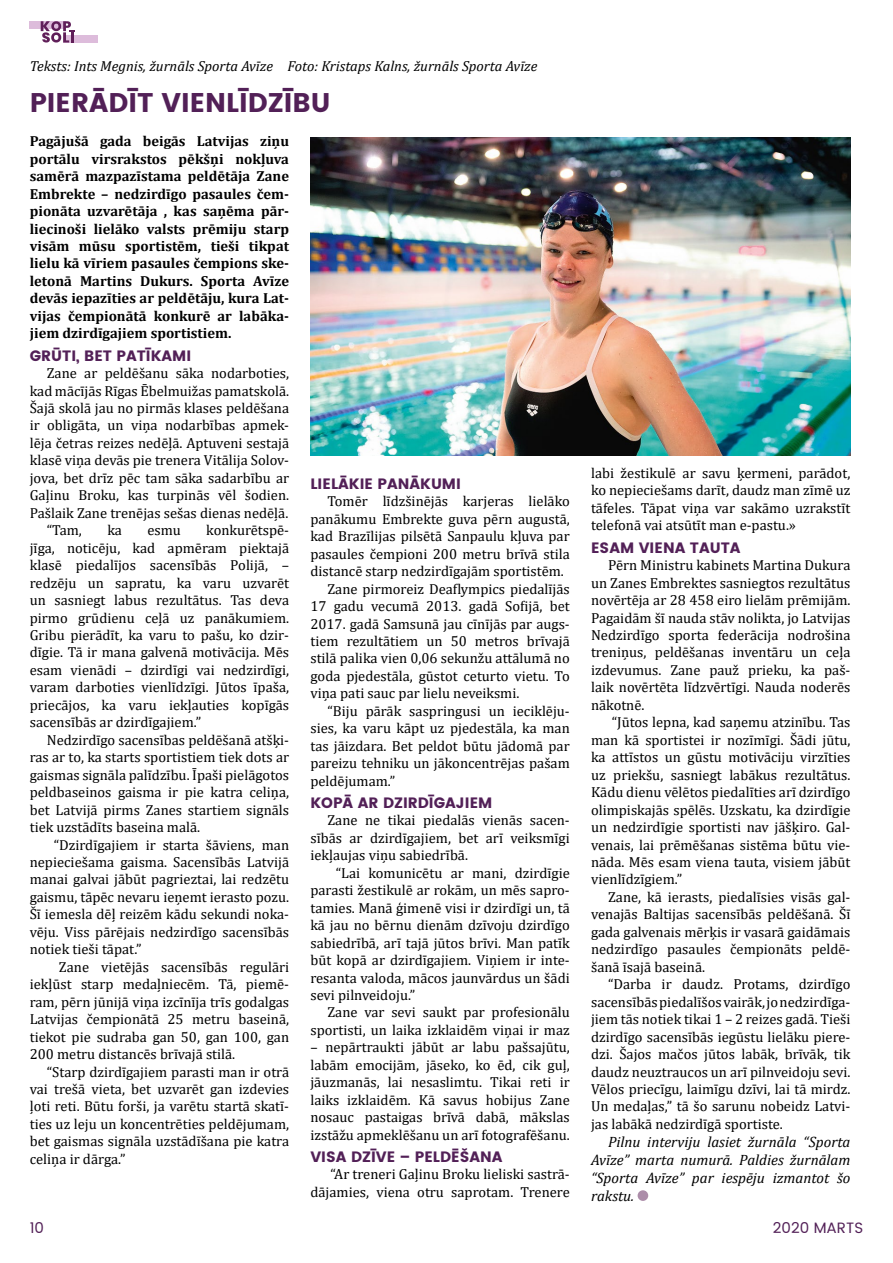
<style>
.page{position:relative;width:893px;height:1263px;background:#fff}
.page>*{position:absolute;margin:0;border:0;box-sizing:border-box;transform-origin:0 0}
.t1{font:700 27px "Poppins";color:#522057}
.t2{font:italic 15px/18px "Cambria";color:#000;text-align:justify}
.t3{font:700 15px "Poppins";color:#522057}
.t4{font:15px "Poppins";color:#522057}
.t5{font:14.55px/17.4px "Cambria";color:#000;text-align:justify}
.t6{font:700 14.55px/17.4px "Cambria";color:#000;text-align:justify}
.t7{font:italic 14.55px "Cambria";color:#000}
</style>
<div class="page">
<div style="left:638px;top:1190px;width:10px;height:11px;background:#ac8da9;border-radius:50%"></div>
<img style="left:310px;top:138px;width:540px;height:318px">
<div style="left:30px;top:21px;width:36px;height:8px;background:#ddbcdb"></div>
<div style="left:63px;top:35px;width:35px;height:8px;background:#ddbcdb"></div>
<svg style="left:41px;top:21px;width:34px;height:22px"></svg>
<p class="t7" style="left:30px;top:56px;width:509px">Teksts: Ints Megnis, žurnāls Sporta Avīze Foto: Kristaps Kalns, žurnāls Sporta Avīze</p>
<h1 class="t1" style="left:30px;top:87px;width:302px">PIERĀDĪT VIENLĪDZĪBU</h1>
<p class="t6" style="left:30px;top:132px;width:261px">Pagājušā gada beigās Latvijas ziņu portālu virsrakstos pēkšņi nokļuva samērā mazpazīstama peldētāja Zane Embrekte – nedzirdīgo pasaules čem&shy;pionāta uzvarētāja , kas saņēma pār&shy;liecinoši lielāko valsts prēmiju starp visām mūsu sportistēm, tieši tikpat lielu kā vīriem pasaules čempions ske&shy;letonā Martins Dukurs. Sporta Avīze devās iepazīties ar peldētāju, kura Lat&shy;vijas čempionātā konkurē ar labāka&shy;jiem dzirdīgajiem sportistiem.</p>
<p class="t3" style="left:30px;top:347px;width:163px">GRŪTI, BET PATĪKAMI</p>
<p class="t5" style="left:47px;top:364px;width:244px">Zane ar peldēšanu sāka nodarboties,</p>
<p class="t5" style="left:30px;top:382px;width:261px">kad mācījās Rīgas Ēbelmuižas pamatskolā.</p>
<p class="t5" style="left:30px;top:399px;width:261px">Šajā skolā jau no pirmās klases peldēšana</p>
<p class="t5" style="left:30px;top:417px;width:261px">ir obligāta, un viņa nodarbības apmek-</p>
<p class="t5" style="left:30px;top:434px;width:261px">lēja četras reizes nedēļā. Aptuveni sestajā</p>
<p class="t5" style="left:30px;top:452px;width:261px">klasē viņa devās pie trenera Vitālija Solov-</p>
<p class="t5" style="left:30px;top:469px;width:261px">jova, bet drīz pēc tam sāka sadarbību ar</p>
<p class="t5" style="left:30px;top:486px;width:261px">Gaļinu Broku, kas turpinās vēl šodien.</p>
<p class="t5" style="left:30px;top:504px;width:260px">Pašlaik Zane trenējas sešas dienas nedēļā.</p>
<p class="t5" style="left:47px;top:521px;width:37px">“Tam,</p>
<p class="t5" style="left:107px;top:521px;width:16px">ka</p>
<p class="t5" style="left:147px;top:521px;width:35px">esmu</p>
<p class="t3" style="left:310px;top:475px;width:152px">LIELĀKIE PANĀKUMI</p>
<p class="t5" style="left:327px;top:492px;width:244px">Tomēr līdzšinējās karjeras lielāko</p>
<p class="t5" style="left:310px;top:510px;width:261px">panākumu Embrekte guva pērn augustā,</p>
<p class="t5" style="left:310px;top:527px;width:261px">kad Brazīlijas pilsētā Sanpaulu kļuva par</p>
<p class="t5" style="left:310px;top:545px;width:261px">pasaules čempioni 200 metru brīvā stila</p>
<p class="t5" style="left:310px;top:562px;width:255px">distancē starp nedzirdīgajām sportistēm.</p>
<p class="t5" style="left:327px;top:580px;width:244px">Zane pirmoreiz Deaflympics piedalījās</p>
<p class="t5" style="left:310px;top:597px;width:261px">17 gadu vecumā 2013. gadā Sofijā, bet</p>
<p class="t5" style="left:310px;top:615px;width:261px">2017. gadā Samsunā jau cīnījās par augs-</p>
<p class="t5" style="left:310px;top:632px;width:261px">tiem rezultātiem un 50 metros brīvajā</p>
<p class="t5" style="left:310px;top:650px;width:261px">stilā palika vien 0,06 sekunžu attālumā no</p>
<p class="t5" style="left:310px;top:667px;width:261px">goda pjedestāla, gūstot ceturto vietu. To</p>
<p class="t5" style="left:310px;top:685px;width:211px">viņa pati sauc par lielu neveiksmi.</p>
<p class="t5" style="left:327px;top:702px;width:244px">“Biju pārāk saspringusi un ieciklēju-</p>
<p class="t5" style="left:310px;top:719px;width:261px">sies, ka varu kāpt uz pjedestāla, ka man</p>
<p class="t5" style="left:310px;top:737px;width:261px">tas jāizdara. Bet peldot būtu jādomā par</p>
<p class="t5" style="left:310px;top:754px;width:261px">pareizu tehniku un jākoncentrējas pašam</p>
<p class="t5" style="left:310px;top:772px;width:86px">peldējumam.”</p>
<p class="t3" style="left:310px;top:794px;width:183px">KOPĀ AR DZIRDĪGAJIEM</p>
<p class="t5" style="left:310px;top:812px;width:261px;text-indent:17px">Zane ne tikai piedalās vienās sacen&shy;sībās ar dzirdīgajiem, bet arī veiksmīgi iekļaujas viņu sabiedrībā.</p>
<p class="t5" style="left:310px;top:864px;width:261px;text-indent:25px">“Lai komunicētu ar mani, dzirdīgie parasti žestikulē ar rokām, un mēs sapro&shy;tamies. Manā ģimenē visi ir dzirdīgi un, tā kā jau no bērnu dienām dzīvoju dzirdīgo sabiedrībā, arī tajā jūtos brīvi. Man patīk būt kopā ar dzirdīgajiem. Viņiem ir inte&shy;resanta valoda, mācos jaunvārdus un šādi sevi pilnveidoju.”</p>
<p class="t5" style="left:310px;top:1004px;width:261px;text-align:right">Zane var sevi saukt par profesionālu sportisti, un laika izklaidēm viņai ir maz</p>
<p class="t5" style="left:310px;top:1039px;width:261px">– nepārtraukti jābūt ar labu pašsajūtu, labām emocijām, jāseko, ko ēd, cik guļ, jāuzmanās, lai nesaslimtu. Tikai reti ir laiks izklaidēm. Kā savus hobijus Zane nosauc pastaigas brīvā dabā, mākslas izstāžu apmeklēšanu un arī fotografēšanu.</p>
<p class="t3" style="left:310px;top:1148px;width:194px">VISA DZĪVE – PELDĒŠANA</p>
<p class="t5" style="left:310px;top:1166px;width:261px;text-align:right">“Ar treneri Gaļinu Broku lieliski sastrā&shy;dājamies, viena otru saprotam. Trenere</p>
<p class="t5" style="left:30px;top:521px;width:261px;text-indent:177px">konkurētspē&shy;jīga, noticēju, kad apmēram piektajā klasē piedalījos sacensībās Polijā, – redzēju un sapratu, ka varu uzvarēt un sasniegt labus rezultātus. Tas deva pirmo grūdienu ceļā uz panākumiem.<br>Gribu pierādīt, ka varu to pašu, ko dzir&shy;dīgie. Tā ir mana galvenā motivācija. Mēs esam vienādi – dzirdīgi vai nedzirdīgi, varam darboties vienlīdzīgi. Jūtos īpaša, priecājos, ka varu iekļauties kopīgās sacensībās ar dzirdīgajiem.”</p>
<p class="t5" style="left:30px;top:731px;width:261px;text-indent:17px">Nedzirdīgo sacensības peldēšanā atšķi&shy;ras ar to, ka starts sportistiem tiek dots ar gaismas signāla palīdzību. Īpaši pielāgotos peldbaseinos gaisma ir pie katra celiņa, bet Latvijā pirms Zanes startiem signāls tiek uzstādīts baseina malā.</p>
<p class="t5" style="left:30px;top:836px;width:261px;text-indent:24px">“Dzirdīgajiem ir starta šāviens, man nepieciešama gaisma. Sacensībās Latvijā manai galvai jābūt pagrieztai, lai redzētu gaismu, tāpēc nevaru ieņemt ierasto pozu.<br>Šī iemesla dēļ reizēm kādu sekundi noka&shy;vēju. Viss pārējais nedzirdīgo sacensībās notiek tieši tāpat.”</p>
<p class="t5" style="left:30px;top:958px;width:261px;text-indent:29px">Zane vietējās sacensībās regulāri iekļūst starp medaļniecēm. Tā, piemē&shy;ram, pērn jūnijā viņa izcīnīja trīs godalgas Latvijas čempionātā 25 metru baseinā, tiekot pie sudraba gan 50, gan 100, gan 200 metru distancēs brīvajā stilā.</p>
<p class="t5" style="left:30px;top:1063px;width:261px;text-indent:17px">“Starp dzirdīgajiem parasti man ir otrā vai trešā vieta, bet uzvarēt gan izdevies ļoti reti. Būtu forši, ja varētu startā skatī&shy;ties uz leju un koncentrēties peldējumam, bet gaismas signāla uzstādīšana pie katra celiņa ir dārga.”</p>
<p class="t5" style="left:591px;top:464px;width:261px">labi žestikulē ar savu ķermeni, parādot, ko nepieciešams darīt, daudz man zīmē uz tāfeles. Tāpat viņa var sakāmo uzrakstīt telefonā vai atsūtīt man e-pastu.»</p>
<p class="t3" style="left:591px;top:539px;width:151px">ESAM VIENA TAUTA</p>
<p class="t5" style="left:591px;top:556px;width:261px;text-indent:17px">Pērn Ministru kabinets Martina Dukura un Zanes Embrektes sasniegtos rezultātus novērtēja ar 28 458 eiro lielām prēmijām.<br>Pagaidām šī nauda stāv nolikta, jo Latvijas Nedzirdīgo sporta federācija nodrošina treniņus, peldēšanas inventāru un ceļa izdevumus. Zane pauž prieku, ka paš&shy;laik novērtēta līdzvērtīgi. Nauda noderēs nākotnē.</p>
<p class="t5" style="left:591px;top:713px;width:261px;text-indent:21px">“Jūtos lepna, kad saņemu atzinību. Tas man kā sportistei ir nozīmīgi. Šādi jūtu, ka attīstos un gūstu motivāciju virzīties uz priekšu, sasniegt labākus rezultātus.<br>Kādu dienu vēlētos piedalīties arī dzirdīgo olimpiskajās spēlēs. Uzskatu, ka dzirdīgie un nedzirdīgie sportisti nav jāšķiro. Gal&shy;venais, lai prēmēšanas sistēma būtu vie&shy;nāda. Mēs esam viena tauta, visiem jābūt vienlīdzīgiem.”</p>
<p class="t5" style="left:591px;top:888px;width:261px;text-indent:17px">Zane, kā ierasts, piedalīsies visās gal&shy;venajās Baltijas sacensībās peldēšanā. Šī gada galvenais mērķis ir vasarā gaidāmais nedzirdīgo pasaules čempionāts peldē&shy;šanā īsajā baseinā.</p>
<p class="t5" style="left:591px;top:975px;width:261px;text-indent:17px">“Darba ir daudz. Protams, dzirdīgo sacensībās piedalīšos vairāk, jo nedzirdīga&shy;jiem tās notiek tikai 1 – 2 reizes gadā. Tieši dzirdīgo sacensībās iegūstu lielāku piere&shy;dzi. Šajos mačos jūtos labāk, brīvāk, tik daudz neuztraucos un arī pilnveidoju sevi.<br>Vēlos priecīgu, laimīgu dzīvi, lai tā mirdz.<br>Un medaļas,” tā šo sarunu nobeidz Latvi&shy;jas labākā nedzirdīgā sportiste.</p>
<p class="t2" style="left:591px;top:1132px;width:261px;text-indent:17px">Pilnu interviju lasiet žurnāla “Sporta Avīze” marta numurā. Paldies žurnālam “Sporta Avīze” par iespēju izmantot šo rakstu.</p>
<p class="t4" style="left:30px;top:1217px;width:16px">10</p>
<p class="t4" style="left:773px;top:1217px;width:92px">2020 MARTS</p>
</div>
